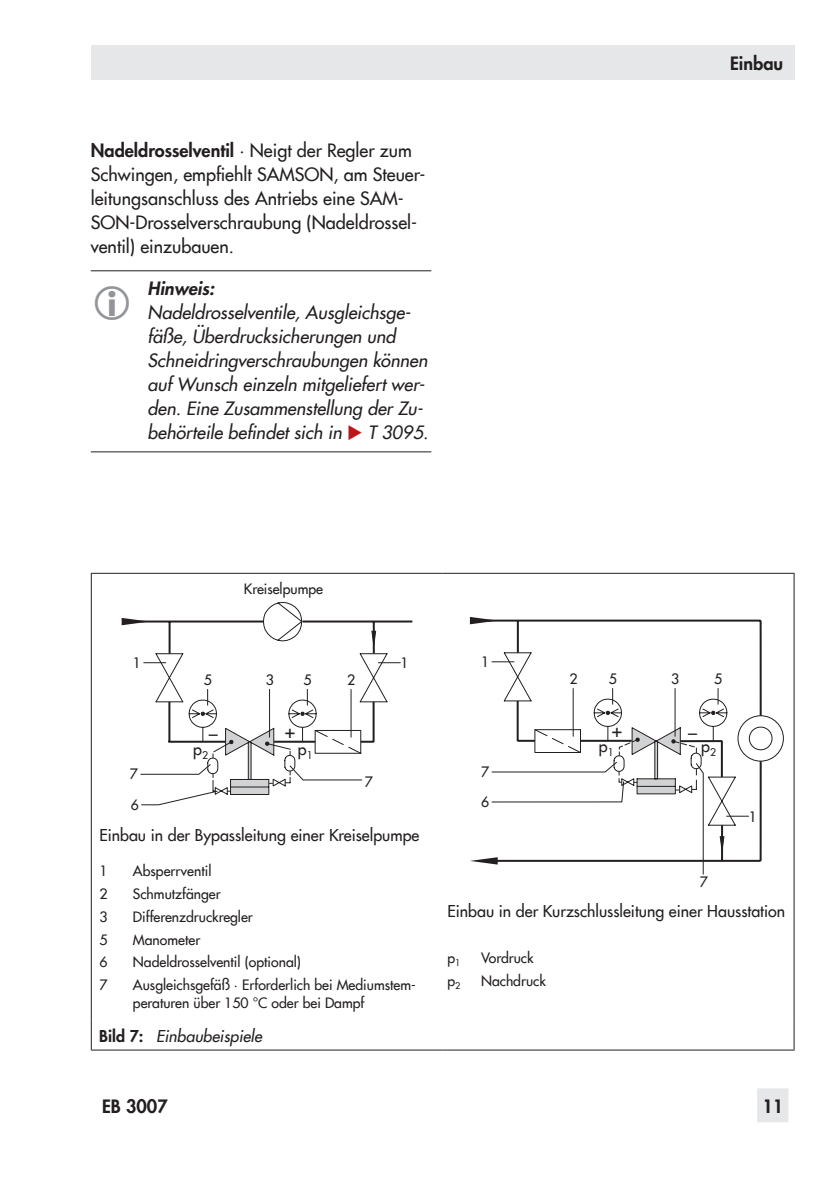
<style>
.page{position:relative;width:840px;height:1191px;background:#fff}
.page>*{position:absolute;margin:0;border:0;box-sizing:border-box;transform-origin:0 0}
.t1{font:italic 500 18px/24px "Futura Com";color:#231f20}
.t2{font:500 18px/24px "Futura Com";color:#231f20}
.t3{font:800 18px "Futura Com";color:#231f20}
.t4{font:italic 800 18px "Futura Com";color:#231f20}
.t5{font:18px "Futura";color:#231f20}
.t6{font:500 16px "Futura Com";color:#231f20}
.t7{font:italic 500 16px "Futura Com";color:#231f20}
.t8{font:500 14px/18px "Futura Com";color:#231f20}
.t9{font:14px "Futura";color:#231f20}
.s1{font-weight:800}
.s2{color:#be151b}
.s3{font-weight:800;font-style:normal}
</style>
<div class="page">
<div style="left:756px;top:1088px;width:32px;height:34px;background:#e6e7e9"></div>
<div style="left:91px;top:45px;width:703px;height:34px;background:#e6e7e9"></div>
<hr style="left:91px;top:573px;width:351px;height:1px;background:#231f20">
<hr style="left:91px;top:574px;width:1px;height:446px;background:#231f20">
<hr style="left:442px;top:573px;width:352px;height:1px;background:#231f20">
<hr style="left:793px;top:574px;width:1px;height:446px;background:#231f20">
<svg style="left:91px;top:1020px;width:1px;height:29px"></svg>
<svg style="left:793px;top:1020px;width:1px;height:29px"></svg>
<hr style="left:91px;top:1049px;width:351px;height:1px;background:#231f20">
<hr style="left:442px;top:1049px;width:352px;height:1px;background:#231f20">
<svg style="left:122px;top:601px;width:291px;height:204px"></svg>
<svg style="left:762px;top:715px;width:22px;height:47px"></svg>
<svg style="left:469px;top:617px;width:10px;height:7px"></svg>
<svg style="left:479px;top:618px;width:283px;height:244px"></svg>
<svg style="left:470px;top:698px;width:257px;height:177px"></svg>
<hr style="left:91px;top:270px;width:340px;height:1px;background:#231f20">
<hr style="left:91px;top:451px;width:340px;height:1px;background:#231f20">
<p class="t2" style="left:91px;top:138px;width:336px"><span class="s1">Nadeldrosselventil</span> · Neigt der Regler zum Schwingen, empfiehlt SAMSON, am Steuer&shy;leitungsanschluss des Antriebs eine SAM-SON-Drosselverschraubung (Nadeldrossel&shy;ventil) einzubauen.</p>
<p class="t4" style="left:147px;top:275px;width:68px">Hinweis:</p>
<p class="t1" style="left:147px;top:300px;width:282px">Nadeldrosselventile, Ausgleichsge&shy;fäße, Überdrucksicherungen und Schneidringverschraubungen können auf Wunsch einzeln mitgeliefert wer&shy;den. Eine Zusammenstellung der Zu&shy;behörteile befindet sich in <span class="s2">◆</span> T 3095.</p>
<p class="t3" style="left:729px;top:49px;width:55px">Einbau</p>
<p class="t8" style="left:244px;top:579px;width:81px">Kreiselpumpe</p>
<p class="t9" style="left:133px;top:653px;width:10px">1</p>
<p class="t9" style="left:400px;top:653px;width:10px">1</p>
<p class="t9" style="left:204px;top:670px;width:10px">5</p>
<p class="t9" style="left:303px;top:670px;width:10px">5</p>
<p class="t9" style="left:266px;top:670px;width:10px">3</p>
<p class="t9" style="left:347px;top:670px;width:10px">2</p>
<p class="t5" style="left:208px;top:723px;width:10px">–</p>
<p class="t5" style="left:285px;top:719px;width:12px">+</p>
<p class="t9" style="left:130px;top:764px;width:10px">7</p>
<p class="t9" style="left:131px;top:795px;width:10px">6</p>
<p class="t6" style="left:193px;top:737px;width:16px">p<sub>2</sub></p>
<p class="t6" style="left:298px;top:737px;width:16px">p<sub>1</sub></p>
<p class="t9" style="left:365px;top:773px;width:10px">7</p>
<p class="t6" style="left:99px;top:823px;width:321px">Einbau in der Bypassleitung einer Kreiselpumpe</p>
<p class="t8" style="left:99px;top:861px;width:10px">1</p>
<p class="t8" style="left:133px;top:861px;width:80px">Absperrventil</p>
<p class="t8" style="left:99px;top:884px;width:10px">2</p>
<p class="t8" style="left:133px;top:884px;width:89px">Schmutzfänger</p>
<p class="t8" style="left:99px;top:906px;width:10px">3</p>
<p class="t8" style="left:133px;top:906px;width:121px">Differenzdruckregler</p>
<p class="t8" style="left:99px;top:929px;width:10px">5</p>
<p class="t8" style="left:133px;top:929px;width:69px">Manometer</p>
<p class="t8" style="left:99px;top:952px;width:10px">6</p>
<p class="t8" style="left:133px;top:952px;width:169px">Nadeldrosselventil (optional)</p>
<p class="t8" style="left:99px;top:975px;width:10px">7</p>
<p class="t8" style="left:133px;top:975px;width:284px">Ausgleichsgefäß · Erforderlich bei Mediumstem&shy;peraturen über 150 °C oder bei Dampf</p>
<p class="t7" style="left:99px;top:1024px;width:164px"><span class="s3">Bild 7:</span> Einbaubeispiele</p>
<p class="t9" style="left:481px;top:652px;width:10px">1</p>
<p class="t9" style="left:481px;top:762px;width:10px">7</p>
<p class="t9" style="left:481px;top:792px;width:10px">6</p>
<p class="t9" style="left:569px;top:669px;width:10px">2</p>
<p class="t9" style="left:671px;top:669px;width:10px">3</p>
<p class="t9" style="left:608px;top:669px;width:10px">5</p>
<p class="t9" style="left:714px;top:669px;width:10px">5</p>
<p class="t5" style="left:611px;top:719px;width:12px">+</p>
<p class="t5" style="left:687px;top:722px;width:10px">–</p>
<p class="t6" style="left:598px;top:734px;width:16px">p<sub>1</sub></p>
<p class="t6" style="left:700px;top:734px;width:16px">p<sub>2</sub></p>
<p class="t9" style="left:699px;top:873px;width:10px">7</p>
<p class="t9" style="left:748px;top:807px;width:10px">1</p>
<p class="t6" style="left:447px;top:899px;width:339px">Einbau in der Kurzschlussleitung einer Hausstation</p>
<p class="t8" style="left:447px;top:948px;width:15px">p<sub>1</sub></p>
<p class="t8" style="left:480px;top:948px;width:54px">Vordruck</p>
<p class="t8" style="left:447px;top:971px;width:15px">p<sub>2</sub></p>
<p class="t8" style="left:480px;top:971px;width:66px">Nachdruck</p>
<p class="t3" style="left:102px;top:1093px;width:67px">EB 3007</p>
<p class="t3" style="left:762px;top:1093px;width:22px">11</p>
</div>
